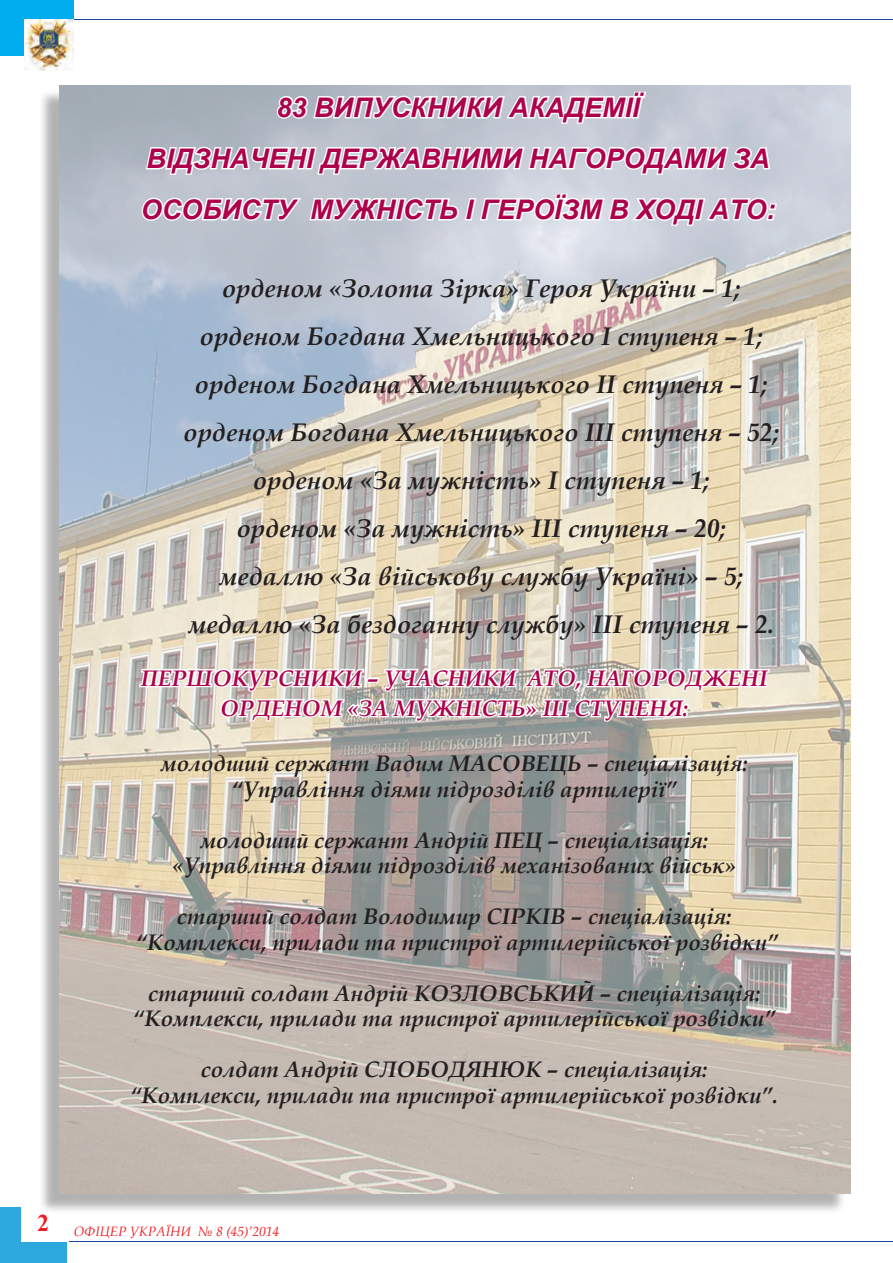
<style>
.page{position:relative;width:893px;height:1263px;background:#fff}
.page>*{position:absolute;margin:0;border:0;box-sizing:border-box;transform-origin:0 0}
.Обычный_wrd_86{font:italic 700 27px/51px "Arial";color:#ae014b}
.Обычный_wrd_90{font:italic 700 25.5px "Book Antiqua";color:#231f20}
.t1{font:700 24px "Times New Roman";color:#ee1e23}
.Обычный_wrd_90-2{font:italic 700 22.5px "Book Antiqua";color:#231f20}
.Обычный_wrd_90-3{font:italic 700 22.5px "Book Antiqua";color:#ae014b}
.t2{font:italic 13.5px "Book Antiqua";color:#ee1e23}
</style>
<div class="page">
<div style="left:0;top:1207px;width:67px;height:56px;background:#2ca8df"></div>
<div style="left:0;top:0;width:73px;height:56px;background:#00aeef"></div>
<hr style="left:73px;top:19px;width:820px;height:1px;background:#1a459c">
<div style="left:21px;top:1200px;width:49px;height:42px;background:#fff"></div>
<img style="left:25px;top:19px;width:48px;height:51px">
<hr style="left:70px;top:1241px;width:823px;height:1px;background:#1a459c">
<div style="left:39px;top:90px;width:807px;height:1124px;background:#231f20;opacity:.57"></div>
<img style="left:60px;top:85px;width:790px;height:1109px">
<svg style="left:140px;top:85px;width:639px;height:142px"></svg>
<svg style="left:137px;top:637px;width:635px;height:107px"></svg>
<p class="Обычный_wrd_86" style="left:277px;top:83px;width:365px">83 ВИПУСКНИКИ АКАДЕМІЇ</p>
<p class="Обычный_wrd_86" style="left:141px;top:134px;width:636px">ВІДЗНАЧЕНІ ДЕРЖАВНИМИ НАГОРОДАМИ ЗА<br>ОСОБИСТУ МУЖНІСТЬ І ГЕРОЇЗМ В ХОДІ АТО:</p>
<p class="Обычный_wrd_90" style="left:222px;top:271px;width:520px">орденом «Золота Зірка» Героя України – 1;</p>
<p class="Обычный_wrd_90" style="left:200px;top:319px;width:565px">орденом Богдана Хмельницького I ступеня – 1;</p>
<p class="Обычный_wrd_90" style="left:195px;top:367px;width:575px">орденом Богдана Хмельницького ІI ступеня – 1;</p>
<p class="Обычный_wrd_90" style="left:184px;top:415px;width:597px">орденом Богдана Хмельницького ІІI ступеня – 52;</p>
<p class="Обычный_wrd_90" style="left:253px;top:463px;width:458px">орденом «За мужність» І ступеня – 1;</p>
<p class="Обычный_wrd_90" style="left:237px;top:511px;width:491px">орденом «За мужність» ІІІ ступеня – 20;</p>
<p class="Обычный_wrd_90" style="left:219px;top:559px;width:526px">медаллю «За військову службу Україні» – 5;</p>
<p class="Обычный_wrd_90" style="left:188px;top:607px;width:588px">медаллю «За бездоганну службу» ІІІ ступеня – 2.</p>
<p class="Обычный_wrd_90-3" style="left:141px;top:662px;width:628px">ПЕРШОКУРСНИКИ – УЧАСНИКИ АТО, НАГОРОДЖЕНІ</p>
<p class="Обычный_wrd_90-3" style="left:220px;top:692px;width:470px">ОРДЕНОМ «ЗА МУЖНІСТЬ» ІІІ СТУПЕНЯ:</p>
<p class="Обычный_wrd_90-2" style="left:161px;top:748px;width:589px">молодший сержант Вадим МАСОВЕЦЬ – спеціалізація:</p>
<p class="Обычный_wrd_90-2" style="left:232px;top:773px;width:447px">“Управління діями підрозділів артилерії”</p>
<p class="Обычный_wrd_90-2" style="left:200px;top:824px;width:510px">молодший сержант Андрій ПЕЦ – спеціалізація:</p>
<p class="Обычный_wrd_90-2" style="left:173px;top:850px;width:565px">«Управління діями підрозділів механізованих військ»</p>
<p class="Обычный_wrd_90-2" style="left:177px;top:901px;width:556px">старший солдат Володимир СІРКІВ – спеціалізація:</p>
<p class="Обычный_wrd_90-2" style="left:136px;top:926px;width:644px">“Комплекси, прилади та пристрої артилерійської розвідки”</p>
<p class="Обычный_wrd_90-2" style="left:148px;top:977px;width:614px">старший солдат Андрій КОЗЛОВСЬКИЙ – спеціалізація:</p>
<p class="Обычный_wrd_90-2" style="left:133px;top:1003px;width:644px">“Комплекси, прилади та пристрої артилерійської розвідки”</p>
<p class="Обычный_wrd_90-2" style="left:201px;top:1054px;width:508px">солдат Андрій СЛОБОДЯНЮК – спеціалізація:</p>
<p class="Обычный_wrd_90-2" style="left:130px;top:1079px;width:650px">“Комплекси, прилади та пристрої артилерійської розвідки”.</p>
<p class="t1" style="left:37px;top:1206px;width:13px">2</p>
<p class="t2" style="left:74px;top:1222px;width:207px">ОФІЦЕР УКРАЇНИ № 8 (45)’2014</p>
</div>
